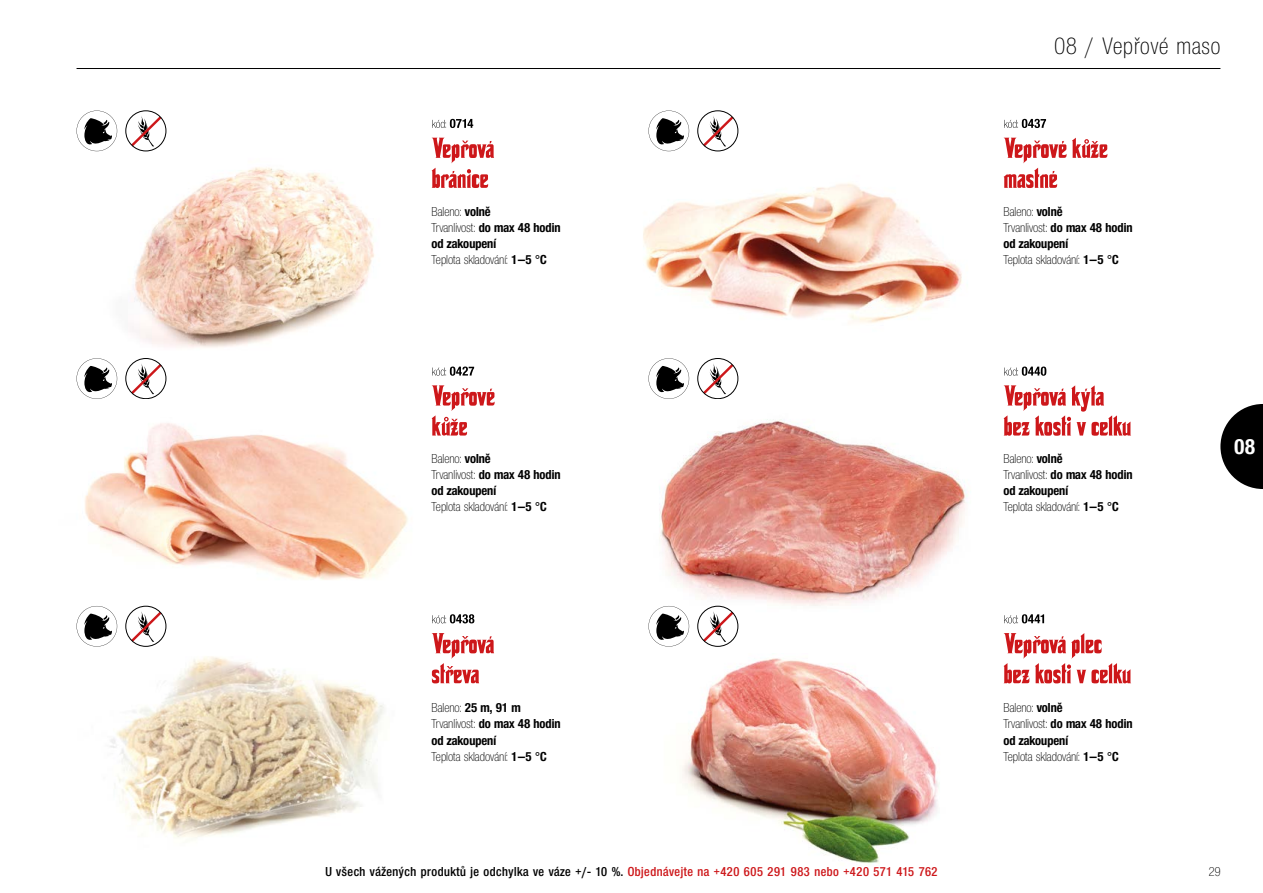
<style>
.page{position:relative;width:1263px;height:893px;background:#fff}
.page>*{position:absolute;margin:0;border:0;box-sizing:border-box;transform-origin:0 0}
.t1{font:24.75px "Nimbus Sans Novus DOT Lig Con";letter-spacing:.04em;color:#000}
.t2{font:22.5px "Nimbus Sans Novus DOT Bol Con";color:#fff}
.t3{font:13.5px/16.2px "Nimbus Sans Novus DOT Lig Con";color:#000}
.t4{font:13.5px "Nimbus Sans Novus DOT Sem Bol Con";letter-spacing:.04em;color:#000}
.t5{font:13.5px "Nimbus Sans Novus DOT Bol Con";color:#000}
.s1{font-family:"Nimbus Sans Novus DOT Bol Con"}
.s2{color:#cd171a}
</style>
<div class="page">
<img style="left:94px;top:149px;width:338px;height:199px">
<img style="left:85px;top:418px;width:347px;height:162px">
<img style="left:110px;top:646px;width:346px;height:192px">
<img style="left:682px;top:658px;width:336px;height:206px">
<img style="left:659px;top:419px;width:308px;height:190px">
<img style="left:643px;top:183px;width:319px;height:140px">
<hr style="left:77px;top:68px;width:1143px;height:1px;background:#000">
<svg style="left:1220px;top:404px;width:43px;height:85px"></svg>
<svg style="left:432px;top:367px;width:42px;height:9px"></svg>
<svg style="left:432px;top:385px;width:63px;height:51px"></svg>
<svg style="left:432px;top:119px;width:41px;height:9px"></svg>
<svg style="left:432px;top:138px;width:62px;height:50px"></svg>
<svg style="left:432px;top:614px;width:42px;height:9px"></svg>
<svg style="left:432px;top:633px;width:62px;height:50px"></svg>
<svg style="left:1004px;top:614px;width:40px;height:9px"></svg>
<svg style="left:1003px;top:633px;width:128px;height:50px"></svg>
<svg style="left:1004px;top:367px;width:42px;height:9px"></svg>
<svg style="left:1003px;top:385px;width:128px;height:51px"></svg>
<svg style="left:1004px;top:119px;width:42px;height:9px"></svg>
<svg style="left:1003px;top:138px;width:104px;height:50px"></svg>
<svg style="left:77px;top:111px;width:40px;height:40px"></svg>
<svg style="left:129px;top:114px;width:35px;height:35px"></svg>
<div style="left:126px;top:111px;width:40px;height:40px;border:1px solid #000;border-radius:50%"></div>
<svg style="left:700px;top:609px;width:36px;height:35px"></svg>
<div style="left:697px;top:606px;width:41px;height:41px;border:1px solid #000;border-radius:50%"></div>
<svg style="left:648px;top:606px;width:41px;height:41px"></svg>
<svg style="left:129px;top:361px;width:35px;height:36px"></svg>
<div style="left:126px;top:358px;width:40px;height:41px;border:1px solid #000;border-radius:50%"></div>
<svg style="left:77px;top:358px;width:40px;height:41px"></svg>
<svg style="left:700px;top:114px;width:36px;height:35px"></svg>
<div style="left:697px;top:111px;width:41px;height:40px;border:1px solid #000;border-radius:50%"></div>
<svg style="left:648px;top:111px;width:41px;height:40px"></svg>
<svg style="left:129px;top:609px;width:35px;height:35px"></svg>
<div style="left:126px;top:606px;width:40px;height:41px;border:1px solid #000;border-radius:50%"></div>
<svg style="left:77px;top:606px;width:40px;height:41px"></svg>
<svg style="left:700px;top:361px;width:36px;height:36px"></svg>
<div style="left:697px;top:358px;width:41px;height:41px;border:1px solid #000;border-radius:50%"></div>
<svg style="left:648px;top:358px;width:41px;height:41px"></svg>
<p class="t3" style="left:432px;top:203px;width:130px">Baleno: <span class="s1">volně<br></span>Trvanlivost: <span class="s1">do max 48 hodin</span></p>
<p class="t5" style="left:432px;top:236px;width:66px">od zakoupení</p>
<p class="t3" style="left:432px;top:252px;width:116px">Teplota skladování: <span class="s1">1–5 °C</span></p>
<p class="t3" style="left:432px;top:450px;width:130px">Baleno: <span class="s1">volně<br></span>Trvanlivost: <span class="s1">do max 48 hodin</span></p>
<p class="t5" style="left:432px;top:483px;width:66px">od zakoupení</p>
<p class="t3" style="left:432px;top:499px;width:116px">Teplota skladování: <span class="s1">1–5 °C</span></p>
<h1 class="t1" style="left:1054px;top:33px;width:167px">08 / Vepřové maso</h1>
<p class="t3" style="left:1003px;top:203px;width:130px">Baleno: <span class="s1">volně<br></span>Trvanlivost: <span class="s1">do max 48 hodin</span></p>
<p class="t5" style="left:1003px;top:236px;width:66px">od zakoupení</p>
<p class="t3" style="left:1003px;top:252px;width:116px">Teplota skladování: <span class="s1">1–5 °C</span></p>
<p class="t3" style="left:1003px;top:450px;width:130px">Baleno: <span class="s1">volně<br></span>Trvanlivost: <span class="s1">do max 48 hodin</span></p>
<p class="t5" style="left:1003px;top:483px;width:66px">od zakoupení</p>
<p class="t3" style="left:1003px;top:499px;width:116px">Teplota skladování: <span class="s1">1–5 °C</span></p>
<h2 class="t2" style="left:1234px;top:434px;width:23px">08</h2>
<p class="t3" style="left:432px;top:700px;width:130px">Baleno: <span class="s1">25 m, 91 m<br></span>Trvanlivost: <span class="s1">do max 48 hodin</span></p>
<p class="t5" style="left:432px;top:732px;width:66px">od zakoupení</p>
<p class="t3" style="left:432px;top:748px;width:116px">Teplota skladování: <span class="s1">1–5 °C</span></p>
<p class="t3" style="left:1003px;top:700px;width:130px">Baleno: <span class="s1">volně<br></span>Trvanlivost: <span class="s1">do max 48 hodin</span></p>
<p class="t5" style="left:1003px;top:732px;width:66px">od zakoupení</p>
<p class="t3" style="left:1003px;top:748px;width:116px">Teplota skladování: <span class="s1">1–5 °C</span></p>
<p class="t4" style="left:325px;top:864px;width:614px">U všech vážených produktů je odchylka ve váze +/- 10 %. <span class="s2">Objednávejte na +420 605 291 983 nebo +420 571 415 762</span></p>
<p class="t3" style="left:1209px;top:864px;width:13px">29</p>
</div>
